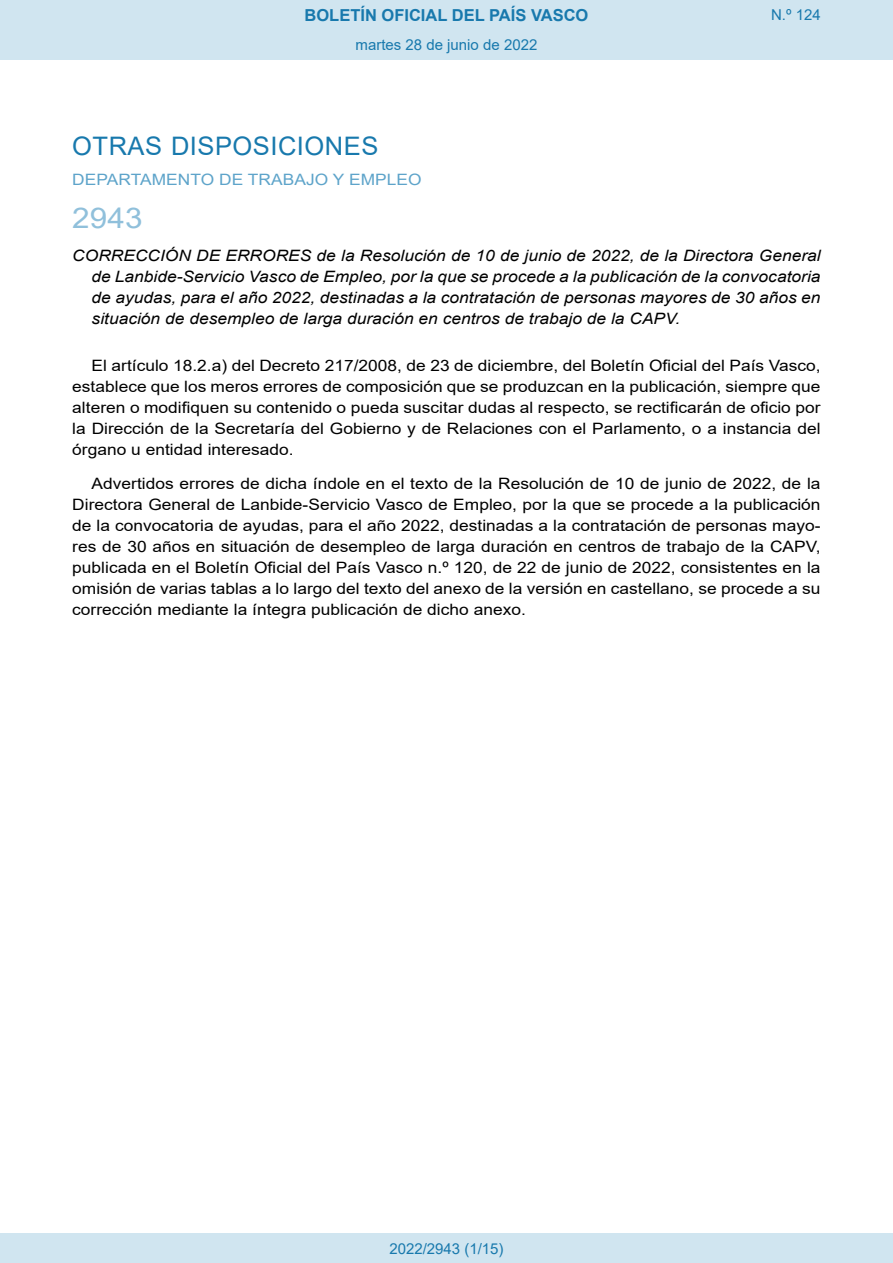
<style>
.page{position:relative;width:893px;height:1263px;background:#fff}
.page>*{position:absolute;margin:0;border:0;box-sizing:border-box;transform-origin:0 0}
.BOPVOrden{font:28.5px "Arial";color:#90c0db;scale:1.11 1}
.BOPVSeccion{font:25.5px "Arial";letter-spacing:.02em;color:#1879ad}
.t1{font:700 16.5px "Arial";color:#1879ad}
.BOPVDetalle{font:15.6px/21px "Arial";color:#000;text-align:justify;scale:1.11 1}
.BOPVTitulo{font:italic 15.6px/21px "Arial";color:#000;text-align:justify;scale:1.11 1}
.BOPVOrganismo{font:15.6px "Arial";letter-spacing:.005em;color:#5ea4ca;scale:1.11 1}
.Paginacion_Centro{font:15px "Arial";color:#1879ad}
</style>
<div class="page">
<div style="left:0;top:0;width:893px;height:60px;background:#d0e5f0"></div>
<div style="left:0;top:1233px;width:893px;height:30px;background:#d0e5f0"></div>
<p class="t1" style="left:305px;top:3px;width:285px">BOLETÍN OFICIAL DEL PAÍS VASCO</p>
<p class="Paginacion_Centro" style="left:356px;top:35px;width:183px">martes 28 de junio de 2022</p>
<p class="Paginacion_Centro" style="left:771px;top:5px;width:51px">N.º 124</p>
<p class="BOPVSeccion" style="left:72px;top:128px;width:308px">OTRAS DISPOSICIONES</p>
<p class="BOPVOrganismo" style="left:72px;top:169px;width:316px">DEPARTAMENTO DE TRABAJO Y EMPLEO</p>
<p class="BOPVOrden" style="left:72px;top:198px;width:65px">2943</p>
<p class="BOPVTitulo" style="left:92px;top:246px;width:658px;text-indent:-19px">CORRECCIÓN DE ERRORES de la Resolución de 10 de junio de 2022, de la Directora General de Lanbide-Servicio Vasco de Empleo, por la que se procede a la publicación de la convocatoria de ayudas, para el año 2022, destinadas a la contratación de personas mayores de 30 años en situación de desempleo de larga duración en centros de trabajo de la CAPV.</p>
<p class="BOPVDetalle" style="left:72px;top:355px;width:676px;text-indent:19px">El artículo 18.2.a) del Decreto 217/2008, de 23 de diciembre, del Boletín Oficial del País Vasco, establece que los meros errores de composición que se produzcan en la publicación, siempre que alteren o modifiquen su contenido o pueda suscitar dudas al respecto, se rectificarán de oficio por la Dirección de la Secretaría del Gobierno y de Relaciones con el Parlamento, o a instancia del órgano u entidad interesado.</p>
<p class="BOPVDetalle" style="left:72px;top:473px;width:676px;text-indent:19px">Advertidos errores de dicha índole en el texto de la Resolución de 10 de junio de 2022, de la Directora General de Lanbide-Servicio Vasco de Empleo, por la que se procede a la publicación de la convocatoria de ayudas, para el año 2022, destinadas a la contratación de personas mayo&shy;res de 30 años en situación de desempleo de larga duración en centros de trabajo de la CAPV, publicada en el Boletín Oficial del País Vasco n.º 120, de 22 de junio de 2022, consistentes en la omisión de varias tablas a lo largo del texto del anexo de la versión en castellano, se procede a su corrección mediante la íntegra publicación de dicho anexo.</p>
<p class="Paginacion_Centro" style="left:389px;top:1238px;width:116px">2022/2943 (1/15)</p>
</div>
